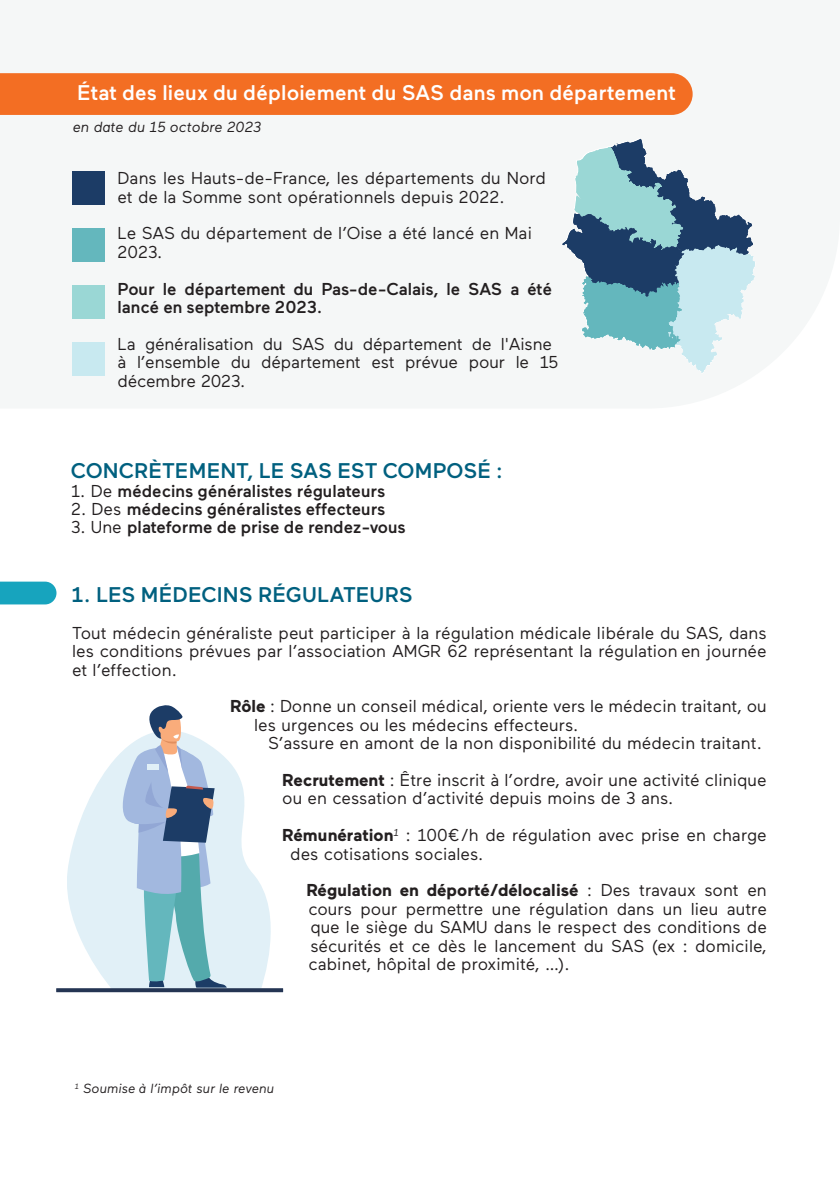
<style>
.page{position:relative;width:840px;height:1191px;background:#fff}
.page>*{position:absolute;margin:0;border:0;box-sizing:border-box;transform-origin:0 0}
.t1{font:500 21.2px "Maax";letter-spacing:.005em;color:#00607f}
.t2{font:500 21.2px "Maax";letter-spacing:.01em;color:#fff}
.t3{font:17.2px/18.4px "Maax";color:#231f20}
.t4{font:500 17.2px/18.4px "Maax";color:#231f20}
.t5{font:italic 14.6px "Maax";color:#231f20}
.t6{font:italic 13.2px "Maax";color:#231f20}
.s1{font-weight:400}
.s2{font-weight:700}
</style>
<div class="page">
<div style="left:0;top:73px;width:692px;height:42px;background:#f36e23"></div>
<svg style="left:67px;top:760px;width:217px;height:229px;fill:#e1f0f7"></svg>
<svg style="left:114px;top:705px;width:113px;height:282px"></svg>
<div style="left:148px;top:764px;width:11px;height:5px;background:#e1f0f7"></div>
<svg style="left:56px;top:988px;width:227px;height:4px"></svg>
<svg style="left:562px;top:139px;width:192px;height:234px"></svg>
<svg style="left:0;top:581px;width:56px;height:23px"></svg>
<div style="left:72px;top:171px;width:32px;height:33px;background:#1c3c66"></div>
<div style="left:72px;top:228px;width:32px;height:33px;background:#64b7bd"></div>
<div style="left:72px;top:285px;width:32px;height:33px;background:#9ad7d5"></div>
<div style="left:72px;top:342px;width:32px;height:33px;background:#c8e9f0"></div>
<p class="t2" style="left:77px;top:81px;width:600px">État des lieux du déploiement du SAS dans mon département</p>
<p class="t5" style="left:73px;top:119px;width:190px">en date du 15 octobre 2023</p>
<p class="t3" style="left:117px;top:169px;width:430px">Dans les Hauts-de-France, les départements du Nord et de la Somme sont opérationnels depuis 2022.</p>
<p class="t3" style="left:117px;top:224px;width:415px">Le SAS du département de l’Oise a été lancé en Mai<br>2023.</p>
<p class="t4" style="left:117px;top:279px;width:435px">Pour le département du Pas-de-Calais, le SAS a été lancé en septembre 2023.</p>
<p class="t3" style="left:117px;top:335px;width:442px">La généralisation du SAS du département de l'Aisne à l’ensemble du département est prévue pour le 15 décembre 2023.</p>
<p class="t1" style="left:71px;top:459px;width:433px">CONCRÈTEMENT, LE SAS EST COMPOSÉ :</p>
<p class="t4" style="left:71px;top:481px;width:315px"><span class="s1">1. De</span> médecins généralistes régulateurs</p>
<p class="t4" style="left:71px;top:500px;width:315px"><span class="s1">2. Des</span> médecins généralistes effecteurs</p>
<p class="t4" style="left:71px;top:518px;width:336px"><span class="s1">3. Une</span> plateforme de prise de rendez-vous</p>
<p class="t1" style="left:72px;top:583px;width:342px">1. LES MÉDECINS RÉGULATEURS</p>
<p class="t3" style="left:72px;top:624px;width:696px;text-align:justify">Tout médecin généraliste peut participer à la régulation médicale libérale du SAS, dans les conditions prévues par l’association AMGR 62 représentant la régulation en journée et l’effection.</p>
<p class="t3" style="left:254px;top:697px;width:514px;text-indent:-24px"><span class="s2">Rôle</span> : Donne un conseil médical, oriente vers le médecin traitant, ou les urgences ou les médecins effecteurs.</p>
<p class="t3" style="left:268px;top:734px;width:495px">S’assure en amont de la non disponibilité du médecin traitant.</p>
<p class="t3" style="left:282px;top:771px;width:485px"><span class="s2">Recrutement</span> : Être inscrit à l’ordre, avoir une activité clinique ou en cessation d’activité depuis moins de 3 ans.</p>
<p class="t3" style="left:290px;top:826px;width:478px;text-indent:-8px"><span class="s2">Rémunération</span><sup>1</sup> : 100€/h de régulation avec prise en charge des cotisations sociales.</p>
<p class="t3" style="left:306px;top:881px;width:462px;text-align:justify"><span class="s2">Régulation en déporté/délocalisé</span> : Des travaux sont en cours pour permettre une régulation dans un lieu autre que le siège du SAMU dans le respect des conditions de sécurités et ce dès le lancement du SAS (ex : domicile, cabinet, hôpital de proximité, …).</p>
<p class="t6" style="left:75px;top:1081px;width:201px"><sup>1</sup> Soumise à l’impôt sur le revenu</p>
</div>
